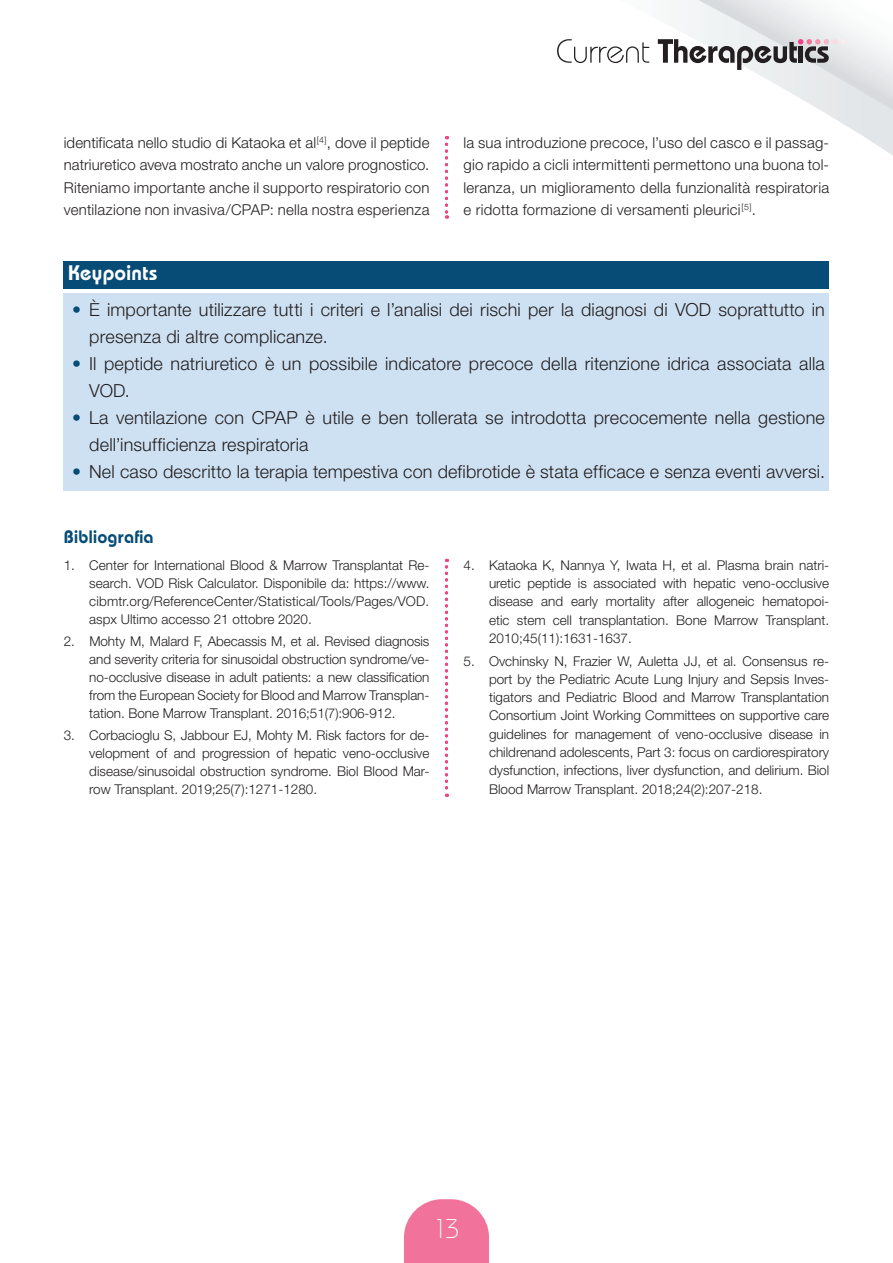
<style>
.page{position:relative;width:893px;height:1263px;background:#fff}
.page>*{position:absolute;margin:0;border:0;box-sizing:border-box;transform-origin:0 0}
.t1{font:300 27px "Bauhaus Std";color:#fff}
.t2{font:600 21px "Bauhaus Std";letter-spacing:.015em;color:#fff}
.t3{font:300 18px/27px "Helvetica Neue";letter-spacing:.01em;color:#231f20}
.t4{font:600 18px "Bauhaus Std";letter-spacing:.015em;color:#064c76}
.t5{font:300 15px/22.5px "Helvetica Neue";letter-spacing:.015em;color:#231f20;text-align:justify}
.t6{font:300 13.5px/18.3px "Helvetica Neue";color:#231f20;text-align:justify}
.s1{color:#064c76}
</style>
<div class="page">
<svg style="left:649px;top:39px;width:244px;height:117px"></svg>
<svg style="left:404px;top:1199px;width:85px;height:64px;background:#f282a6"></svg>
<div style="left:64px;top:261px;width:765px;height:28px;background:#064c76"></div>
<div style="left:64px;top:293px;width:765px;height:62px;background:#cee1f3"></div>
<div style="left:64px;top:347px;width:765px;height:62px;background:#cee1f3"></div>
<div style="left:64px;top:401px;width:765px;height:62px;background:#cee1f3"></div>
<div style="left:64px;top:455px;width:765px;height:35px;background:#cee1f3"></div>
<svg style="left:445px;top:559px;width:3px;height:238px"></svg>
<svg style="left:445px;top:136px;width:3px;height:83px"></svg>
<svg style="left:557px;top:39px;width:92px;height:24px"></svg>
<svg style="left:658px;top:0;width:235px;height:118px"></svg>
<p class="t5" style="left:64px;top:131px;width:367px">identificata nello studio di Kataoka et al<sup>[4]</sup>, dove il peptide natriuretico aveva mostrato anche un valore prognostico.<br>Riteniamo importante anche il supporto respiratorio con ventilazione non invasiva/CPAP: nella nostra esperienza</p>
<p class="t5" style="left:463px;top:131px;width:367px">la sua introduzione precoce, l’uso del casco e il passag&shy;gio rapido a cicli intermittenti permettono una buona tol&shy;leranza, un miglioramento della funzionalità respiratoria e ridotta formazione di versamenti pleurici<sup>[5]</sup>.</p>
<h2 class="t2" style="left:68px;top:260px;width:91px">Keypoints</h2>
<h3 class="t3" style="left:89px;top:296px;width:737px;text-indent:-17px"><span class="s1">•</span> È importante utilizzare tutti i criteri e l’analisi dei rischi per la diagnosi di VOD soprattutto in presenza di altre complicanze.</h3>
<h3 class="t3" style="left:89px;top:350px;width:737px;text-indent:-17px"><span class="s1">•</span> Il peptide natriuretico è un possibile indicatore precoce della ritenzione idrica associata alla<br>VOD.</h3>
<h3 class="t3" style="left:89px;top:404px;width:737px;text-indent:-17px"><span class="s1">•</span> La ventilazione con CPAP è utile e ben tollerata se introdotta precocemente nella gestione dell’insufficienza respiratoria</h3>
<h3 class="t3" style="left:72px;top:458px;width:754px"><span class="s1">•</span> Nel caso descritto la terapia tempestiva con defibrotide è stata efficace e senza eventi avversi.</h3>
<h3 class="t4" style="left:64px;top:526px;width:91px">Bibliografia</h3>
<p class="t6" style="left:89px;top:555px;width:342px;text-indent:-26px">1. Center for International Blood &amp; Marrow Transplantat Re&shy;search. VOD Risk Calculator. Disponibile da: https://www. cibmtr.org/ReferenceCenter/Statistical/Tools/Pages/VOD. aspx Ultimo accesso 21 ottobre 2020.</p>
<p class="t6" style="left:89px;top:632px;width:342px;text-indent:-26px">2. Mohty M, Malard F, Abecassis M, et al. Revised diagnosis and severity criteria for sinusoidal obstruction syndrome/ve&shy;no-occlusive disease in adult patients: a new classification from the European Society for Blood and Marrow Transplan&shy;tation. Bone Marrow Transplant. 2016;51(7):906-912.</p>
<p class="t6" style="left:89px;top:726px;width:342px;text-indent:-26px">3. Corbacioglu S, Jabbour EJ, Mohty M. Risk factors for de&shy;velopment of and progression of hepatic veno-occlusive disease/sinusoidal obstruction syndrome. Biol Blood Mar&shy;row Transplant. 2019;25(7):1271-1280.</p>
<p class="t6" style="left:489px;top:555px;width:342px;text-indent:-26px">4. Kataoka K, Nannya Y, Iwata H, et al. Plasma brain natri&shy;uretic peptide is associated with hepatic veno-occlusive disease and early mortality after allogeneic hematopoi&shy;etic stem cell transplantation. Bone Marrow Transplant.<br>2010;45(11):1631-1637.</p>
<p class="t6" style="left:489px;top:651px;width:342px;text-indent:-26px">5. Ovchinsky N, Frazier W, Auletta JJ, et al. Consensus re&shy;port by the Pediatric Acute Lung Injury and Sepsis Inves&shy;tigators and Pediatric Blood and Marrow Transplantation Consortium Joint Working Committees on supportive care guidelines for management of veno-occlusive disease in childrenand adolescents, Part 3: focus on cardiorespiratory dysfunction, infections, liver dysfunction, and delirium. Biol Blood Marrow Transplant. 2018;24(2):207-218.</p>
<h1 class="t1" style="left:433px;top:1213px;width:28px">13</h1>
</div>
